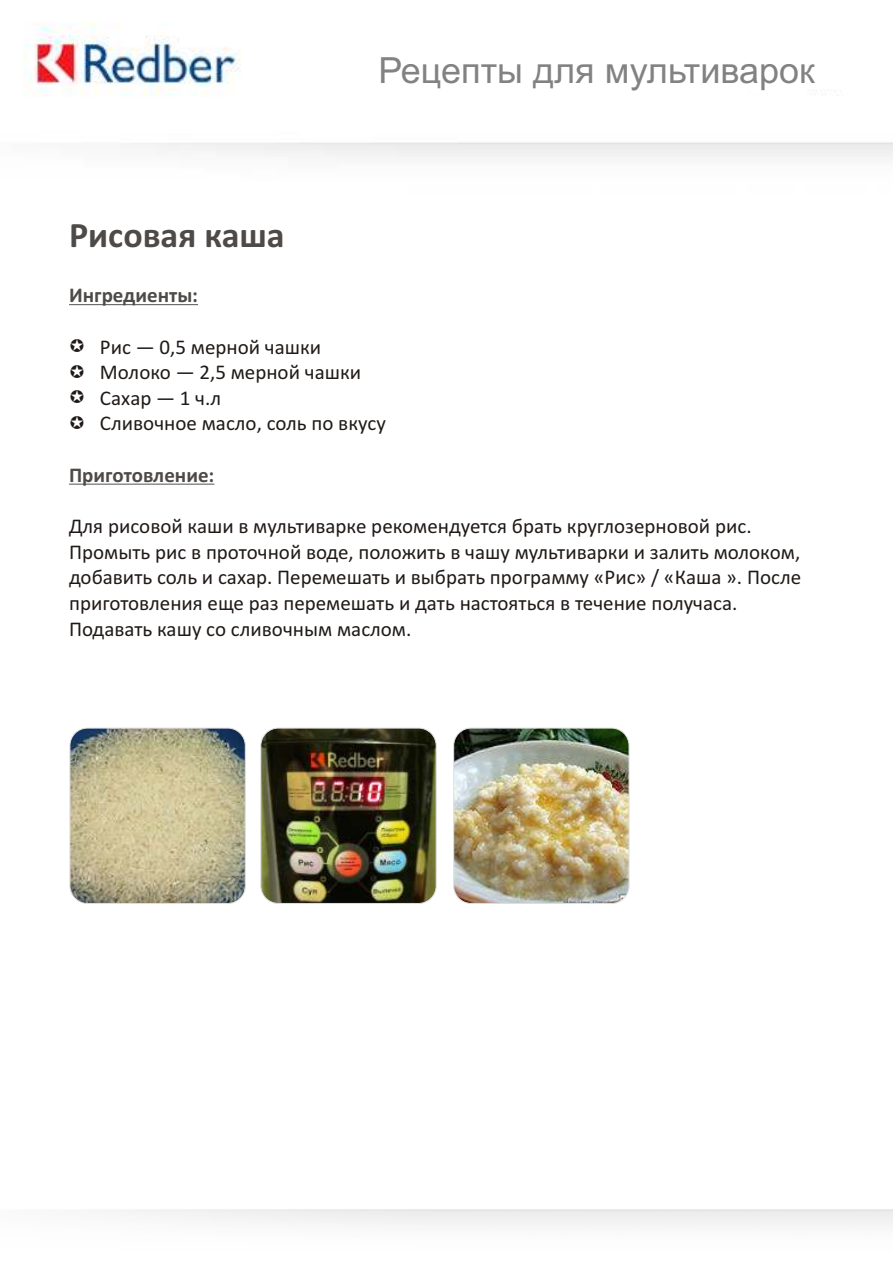
<style>
.page{position:relative;width:893px;height:1263px;background:#fff}
.page>*{position:absolute;margin:0;border:0;box-sizing:border-box;transform-origin:0 0}
.t1{font:36px "Arial";color:#828282}
.t2{font:700 36px "Calibri";color:#4d4a47}
.t3{font:21px/25.7px "Calibri";color:#1f1a17}
.t4{font:700 21px "Calibri";color:#4d4a47}
</style>
<div class="page">
<img style="left:24px;top:23px;width:869px;height:134px">
<hr style="left:69px;top:304px;width:129px;height:1px;background:#4d4a47">
<hr style="left:69px;top:484px;width:145px;height:1px;background:#4d4a47">
<img style="left:70px;top:728px;width:175px;height:175px;border-radius:18px">
<div style="left:70px;top:728px;width:176px;height:176px;border:1px solid #dedede;border-radius:18px"></div>
<img style="left:454px;top:728px;width:175px;height:175px;border-radius:18px">
<div style="left:453px;top:728px;width:176px;height:176px;border:1px solid #dedede;border-radius:18px"></div>
<img style="left:261px;top:728px;width:175px;height:175px;border-radius:18px">
<div style="left:260px;top:728px;width:177px;height:176px;border:1px solid #dedede;border-radius:18px"></div>
<h1 class="t2" style="left:69px;top:220px;width:217px">Рисовая каша</h1>
<p class="t4" style="left:69px;top:287px;width:131px">Ингредиенты:</p>
<h1 class="t1" style="left:378px;top:57px;width:438px">Рецепты для мультиварок</h1>
<p class="t3" style="left:100px;top:335px;width:287px">Рис — 0,5 мерной чашки<br>Молоко — 2,5 мерной чашки<br>Сахар — 1 ч.л<br>Сливочное масло, соль по вкусу</p>
<p class="t4" style="left:69px;top:466px;width:147px">Приготовление:</p>
<p class="t3" style="left:69px;top:515px;width:734px">Для рисовой каши в мультиварке рекомендуется брать круглозерновой рис.<br>Промыть рис в проточной воде, положить в чашу мультиварки и залить молоком, добавить соль и сахар. Перемешать и выбрать программу «Рис» / «Каша ». После приготовления еще раз перемешать и дать настояться в течение получаса.<br>Подавать кашу со сливочным маслом.</p>
</div>
